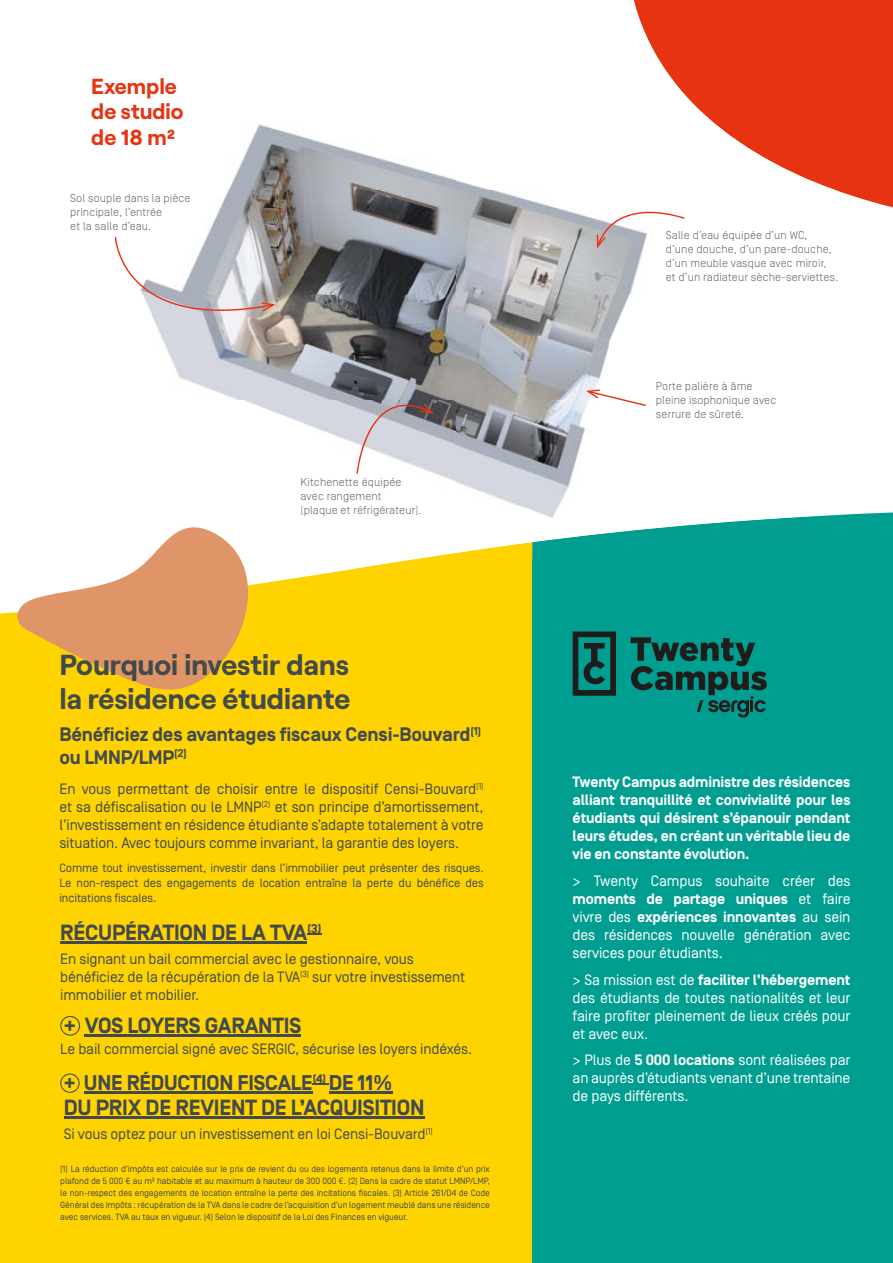
<style>
.page{position:relative;width:893px;height:1263px;background:#fff}
.page>*{position:absolute;margin:0;border:0;box-sizing:border-box;transform-origin:0 0}
.t1{font:700 28.95px/33.8px "Roobert";color:#424a4d}
.t2{font:700 21.9px "Simplon Norm";letter-spacing:-.01em;color:#424a4d}
.t3{font:700 21.75px/25.2px "Roobert";color:#e63312}
.t4{font:700 21.3px "Simplon Norm";letter-spacing:-.01em;color:#424a4d}
.t5{font:700 19.5px/22.5px "Simplon Norm";letter-spacing:-.01em;color:#424a4d}
.t6{font:15px/18px "Simplon Norm";letter-spacing:-.01em;color:#424a4d}
.t7{font:15px/18px "Simplon Norm";letter-spacing:-.01em;color:#fff;text-align:justify}
.t8{font:700 15px/18px "Simplon Norm";letter-spacing:-.01em;color:#fff;text-align:justify}
.t9{font:12px/15px "Simplon Norm";letter-spacing:-.01em;color:#424a4d;text-align:justify}
.t10{font:300 11.55px/13.8px "Simplon Norm";letter-spacing:.01em;color:#646363}
.t11{font:9px/12px "Simplon Norm";letter-spacing:-.01em;color:#424a4d;text-align:justify}
.s1{font-weight:700}
</style>
<div class="page">
<div style="left:0;top:506px;width:533px;height:757px;background:#ffd300"></div>
<div style="left:533px;top:506px;width:360px;height:757px;background:#009e90"></div>
<svg style="left:0;top:506px;width:893px;height:331px"></svg>
<svg style="left:634px;top:0;width:259px;height:208px;fill:#e63312"></svg>
<img style="left:711px;top:523px;width:101px;height:36px">
<img style="left:114px;top:85px;width:647px;height:421px">
<img style="left:761px;top:181px;width:51px;height:27px">
<img style="left:0;top:506px;width:711px;height:53px">
<img style="left:711px;top:506px;width:101px;height:17px">
<img style="left:677px;top:85px;width:135px;height:96px">
<svg style="left:115px;top:237px;width:160px;height:74px"></svg>
<svg style="left:586px;top:389px;width:60px;height:17px"></svg>
<svg style="left:597px;top:212px;width:88px;height:36px"></svg>
<svg style="left:356px;top:404px;width:78px;height:70px"></svg>
<hr style="left:60px;top:941px;width:247px;height:2px;background:#424a4d">
<svg style="left:307px;top:933px;width:15px;height:1px"></svg>
<svg style="left:573px;top:631px;width:43px;height:65px"></svg>
<svg style="left:630px;top:637px;width:137px;height:81px"></svg>
<svg style="left:16px;top:513px;width:263px;height:180px"></svg>
<hr style="left:85px;top:1034px;width:216px;height:2px;background:#424a4d">
<svg style="left:60px;top:1016px;width:20px;height:20px"></svg>
<hr style="left:84px;top:1091px;width:228px;height:2px;background:#424a4d">
<svg style="left:312px;top:1083px;width:17px;height:2px"></svg>
<hr style="left:329px;top:1091px;width:63px;height:2px;background:#424a4d">
<hr style="left:64px;top:1116px;width:361px;height:2px;background:#424a4d">
<svg style="left:60px;top:1073px;width:20px;height:20px"></svg>
<h3 class="t3" style="left:91px;top:72px;width:94px">Exemple de studio de 18 m2</h3>
<p class="t10" style="left:70px;top:192px;width:122px">Sol souple dans la pièce principale, l’entrée<br>et la salle d’eau.</p>
<p class="t10" style="left:301px;top:475px;width:123px">Kitchenette équipée avec rangement (plaque et réfrigérateur).</p>
<h1 class="t1" style="left:59px;top:645px;width:292px">Pourquoi investir dans la résidence étudiante</h1>
<h3 class="t5" style="left:59px;top:724px;width:423px">Bénéficiez des avantages fiscaux Censi-Bouvard<sup>(1) </sup>ou LMNP/LMP<sup>(2)</sup></h3>
<p class="t6" style="left:59px;top:780px;width:426px;text-align:justify">En vous permettant de choisir entre le dispositif Censi-Bouvard<sup>(1) </sup>et sa défiscalisation ou le LMNP<sup>(2)</sup> et son principe d’amortissement, l’investissement en résidence étudiante s’adapte totalement à votre situation. Avec toujours comme invariant, la garantie des loyers.</p>
<p class="t9" style="left:59px;top:860px;width:426px">Comme tout investissement, investir dans l’immobilier peut présenter des risques.<br>Le non-respect des engagements de location entraîne la perte du bénéfice des incitations fiscales.</p>
<h2 class="t2" style="left:60px;top:920px;width:263px">RÉCUPÉRATION DE LA TVA<sup>(3)</sup></h2>
<p class="t6" style="left:60px;top:950px;width:407px">En signant un bail commercial avec le gestionnaire, vous bénéficiez de la récupération de la TVA<sup>(3)</sup> sur votre investissement immobilier et mobilier.</p>
<h2 class="t2" style="left:64px;top:1013px;width:239px">+ VOS LOYERS GARANTIS</h2>
<p class="t6" style="left:60px;top:1040px;width:413px">Le bail commercial signé avec SERGIC, sécurise les loyers indéxés.</p>
<h3 class="t4" style="left:64px;top:1071px;width:330px">+ UNE RÉDUCTION FISCALE<sup>(4)</sup> DE 11%</h3>
<h2 class="t2" style="left:64px;top:1095px;width:362px">DU PRIX DE REVIENT DE L’ACQUISITION</h2>
<p class="t6" style="left:64px;top:1125px;width:371px">Si vous optez pour un investissement en loi Censi-Bouvard<sup>(1)</sup></p>
<p class="t11" style="left:60px;top:1163px;width:431px">(1) La réduction d’impôts est calculée sur le prix de revient du ou des logements retenus dans la limite d’un prix plafond de 5 000 € au m2 habitable et au maximum à hauteur de 300 000 €. (2) Dans la cadre de statut LMNP/LMP, le non-respect des engagements de location entraîne la perte des incitations fiscales. (3) Article 261/D4 de Code Général des Impôts : récupération de la TVA dans le cadre de l’acquisition d’un logement meublé dans une résidence avec services. TVA au taux en vigueur. (4) Selon le dispositif de la Loi des Finances en vigueur.</p>
<p class="t10" style="left:666px;top:229px;width:174px">Salle d’eau équipée d’un WC,<br>d’une douche, d’un pare-douche, d’un meuble vasque avec miroir, et d’un radiateur sèche-serviettes.</p>
<p class="t10" style="left:656px;top:379px;width:122px">Porte palière à âme pleine isophonique avec serrure de sûreté.</p>
<p class="t8" style="left:573px;top:774px;width:279px">Twenty Campus administre des résidences alliant tranquillité et convivialité pour les étudiants qui désirent s’épanouir pendant leurs études, en créant un véritable lieu de vie en constante évolution.</p>
<p class="t7" style="left:573px;top:872px;width:279px">&gt; Twenty Campus souhaite créer des <span class="s1">moments de partage uniques</span> et faire vivre des <span class="s1">expériences innovantes</span> au sein des résidences nouvelle génération avec services pour étudiants.</p>
<p class="t7" style="left:573px;top:971px;width:279px">&gt; Sa mission est de <span class="s1">faciliter l’hébergement </span>des étudiants de toutes nationalités et leur faire profiter pleinement de lieux créés pour et avec eux.</p>
<p class="t7" style="left:573px;top:1051px;width:279px">&gt; Plus de <span class="s1">5 000 locations</span> sont réalisées par an auprès d’étudiants venant d’une trentaine de pays différents.</p>
</div>
